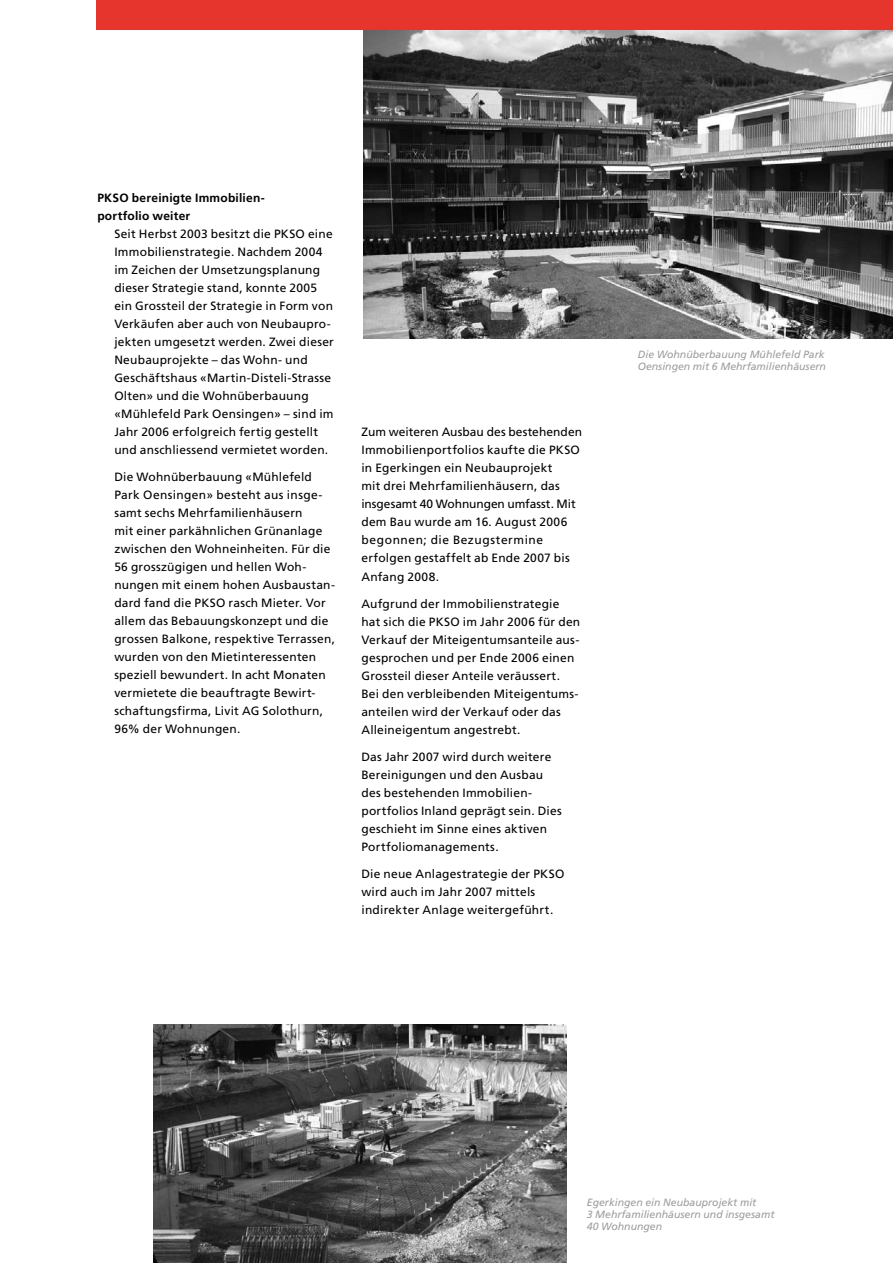
<style>
.page{position:relative;width:893px;height:1263px;background:#fff}
.page>*{position:absolute;margin:0;border:0;box-sizing:border-box;transform-origin:0 0}
.t1{font:12px/18px "Frutiger";letter-spacing:.02em;color:#000}
.t2{font:700 12px/18px "Frutiger";letter-spacing:.02em;color:#000}
.t3{font:italic 10.5px/12px "Frutiger";color:#9c9d9f}
</style>
<div class="page">
<img style="left:364px;top:29px;width:529px;height:310px">
<img style="left:153px;top:1025px;width:414px;height:238px">
<div style="left:96px;top:0;width:797px;height:29px;background:#e5352c"></div>
<p class="t2" style="left:97px;top:189px;width:169px">PKSO bereinigte Immobilien&shy;portfolio weiter</p>
<p class="t1" style="left:114px;top:225px;width:221px">Seit Herbst 2003 besitzt die PKSO eine Immobilienstrategie. Nachdem 2004 im Zeichen der Umsetzungsplanung dieser Strategie stand, konnte 2005 ein Grossteil der Strategie in Form von Verkäufen aber auch von Neubaupro&shy;jekten umgesetzt werden. Zwei dieser Neubauprojekte – das Wohn- und Geschäftshaus «Martin-Disteli-Strasse Olten» und die Wohnüberbauung «Mühlefeld Park Oensingen» – sind im Jahr 2006 erfolgreich fertig gestellt und anschliessend vermietet worden.</p>
<p class="t1" style="left:114px;top:468px;width:222px">Die Wohnüberbauung «Mühlefeld Park Oensingen» besteht aus insge&shy;samt sechs Mehrfamilienhäusern<br>mit einer parkähnlichen Grünanlage zwischen den Wohneinheiten. Für die 56 grosszügigen und hellen Woh&shy;nungen mit einem hohen Ausbaustan&shy;dard fand die PKSO rasch Mieter. Vor allem das Bebauungskonzept und die grossen Balkone, respektive Terrassen, wurden von den Mietinteressenten speziell bewundert. In acht Monaten vermietete die beauftragte Bewirt&shy;schaftungsfirma, Livit AG Solothurn, 96% der Wohnungen.</p>
<p class="t1" style="left:361px;top:423px;width:222px">Zum weiteren Ausbau des bestehenden<br>Immobilienportfolios kaufte die PKSO in Egerkingen ein Neubauprojekt<br>mit drei Mehrfamilienhäusern, das insgesamt 40 Wohnungen umfasst. Mit dem Bau wurde am 16. August 2006 begonnen; die Bezugstermine erfolgen gestaffelt ab Ende 2007 bis<br>Anfang 2008.</p>
<p class="t1" style="left:361px;top:594px;width:220px">Aufgrund der Immobilienstrategie hat sich die PKSO im Jahr 2006 für den Verkauf der Miteigentumsanteile aus&shy;gesprochen und per Ende 2006 einen Grossteil dieser Anteile veräussert.<br>Bei den verbleibenden Miteigentums&shy;anteilen wird der Verkauf oder das Alleineigentum angestrebt.</p>
<p class="t1" style="left:361px;top:747px;width:202px">Das Jahr 2007 wird durch weitere<br>Bereinigungen und den Ausbau des bestehenden Immobilien&shy;portfolios Inland geprägt sein. Dies geschieht im Sinne eines aktiven<br>Portfoliomanagements.</p>
<p class="t1" style="left:361px;top:864px;width:204px">Die neue Anlagestrategie der PKSO wird auch im Jahr 2007 mittels indirekter Anlage weitergeführt.</p>
<p class="t3" style="left:638px;top:349px;width:190px">Die Wohnüberbauung Mühlefeld Park<br>Oensingen mit 6 Mehrfamilienhäusern</p>
<p class="t3" style="left:587px;top:1196px;width:189px">Egerkingen ein Neubauprojekt mit<br>3 Mehrfamilienhäusern und insgesamt<br>40 Wohnungen</p>
</div>
